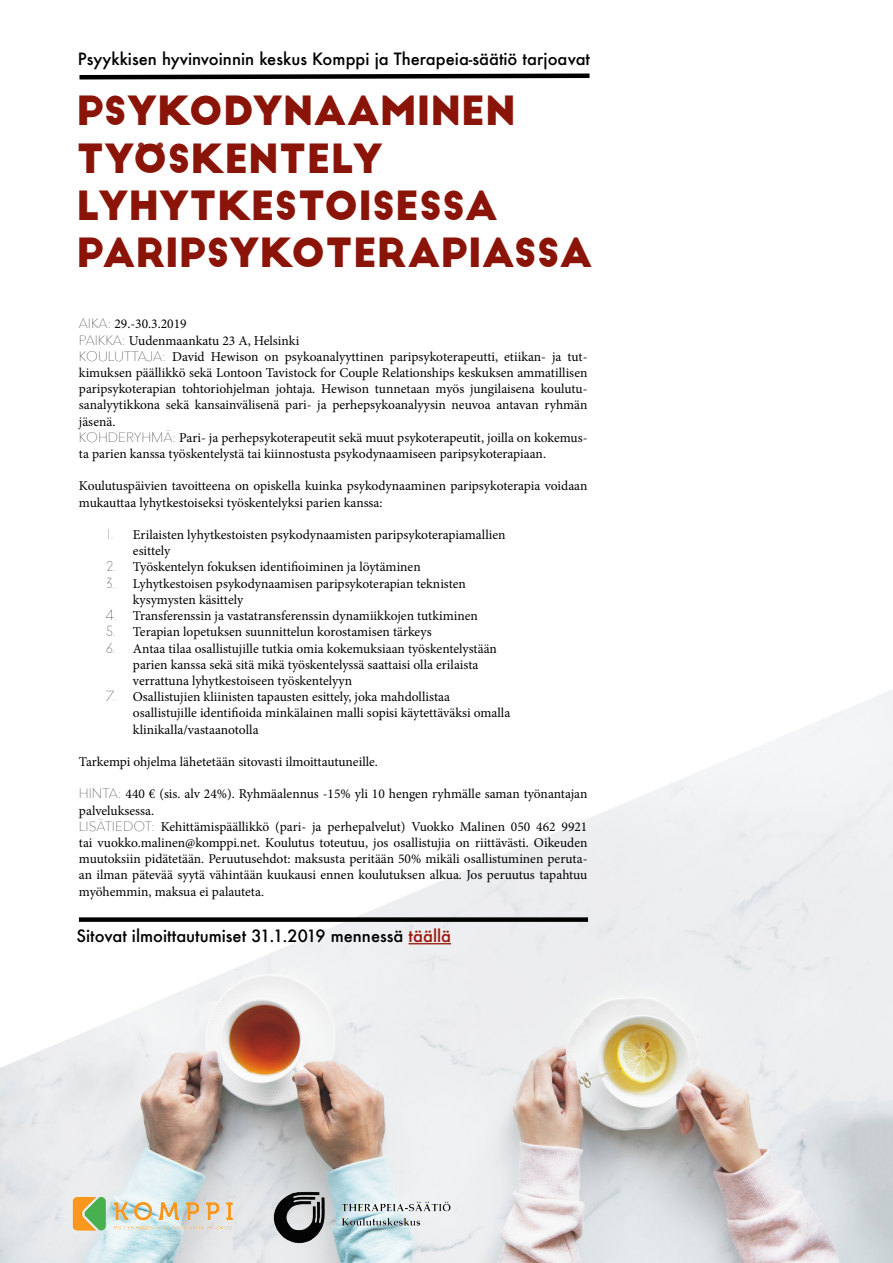
<style>
.page{position:relative;width:893px;height:1263px;background:#fff}
.page>*{position:absolute;margin:0;border:0;box-sizing:border-box;transform-origin:0 0}
.t1{font:39.3px "Big John";color:#8a1408}
.t2{font:500 16.5px "Futura";color:#000}
.t3{font:13.5px/16.2px "Minion Pro";color:#000}
.s1{font-family:"Avenir Next";font-weight:200}
.s2{font-family:"Slim Joe"}
.s3{color:#981608}
</style>
<div class="page">
<img style="left:0;top:690px;width:893px;height:573px">
<svg style="left:79px;top:73px;width:511px;height:7px"></svg>
<svg style="left:138px;top:142px;width:6px;height:6px"></svg>
<svg style="left:157px;top:142px;width:6px;height:6px"></svg>
<div style="left:79px;top:917px;width:509px;height:5px;background:#000"></div>
<hr style="left:409px;top:943px;width:42px;height:1px;background:#981608">
<img style="left:64px;top:1187px;width:176px;height:51px">
<img style="left:268px;top:1183px;width:195px;height:68px">
<p class="t2" style="left:78px;top:47px;width:514px">Psyykkisen hyvinvoinnin keskus Komppi ja Therapeia-säätiö tarjoavat</p>
<p class="t1" style="left:76px;top:93px;width:441px">PSYKODYNAAMINEN</p>
<p class="t1" style="left:76px;top:141px;width:308px">TYOSKENTELY</p>
<p class="t1" style="left:76px;top:188px;width:423px">LYHYTKESTOISESSA</p>
<p class="t1" style="left:76px;top:235px;width:517px">PARIPSYKOTERAPIASSA</p>
<p class="t3" style="left:79px;top:316px;width:109px"><span class="s1">AIKA:</span> 29.-30.3.2019</p>
<p class="t3" style="left:79px;top:332px;width:222px"><span class="s1">PAIKKA:</span> Uudenmaankatu 23 A, Helsinki</p>
<p class="t3" style="left:79px;top:348px;width:510px;text-align:justify"><span class="s1">KOULUTTAJA:</span> David Hewison on psykoanalyyttinen paripsykoterapeutti, etiikan- ja tut&shy;kimuksen päällikkö sekä Lontoon Tavistock for Couple Relationships keskuksen ammatillisen paripsykoterapian tohtoriohjelman johtaja. Hewison tunnetaan myös jungilaisena koulutu&shy;sanalyytikkona sekä kansainvälisenä pari- ja perhepsykoanalyysin neuvoa antavan ryhmän jäsenä.</p>
<p class="t3" style="left:79px;top:429px;width:510px"><span class="s1">KOHDERYHMÄ:</span> Pari- ja perhepsykoterapeutit sekä muut psykoterapeutit, joilla on kokemus&shy;ta parien kanssa työskentelystä tai kiinnostusta psykodynaamiseen paripsykoterapiaan.</p>
<p class="t3" style="left:79px;top:478px;width:510px">Koulutuspäivien tavoitteena on opiskella kuinka psykodynaaminen paripsykoterapia voidaan mukauttaa lyhytkestoiseksi työskentelyksi parien kanssa:</p>
<p class="t3" style="left:106px;top:527px;width:401px"><span class="s2">1.</span> Erilaisten lyhytkestoisten psykodynaamisten paripsykoterapiamallien</p>
<p class="t3" style="left:133px;top:543px;width:39px">esittely</p>
<p class="t3" style="left:106px;top:559px;width:316px"><span class="s2">2.</span> Työskentelyn fokuksen identifioiminen ja löytäminen</p>
<p class="t3" style="left:106px;top:575px;width:362px"><span class="s2">3.</span> Lyhytkestoisen psykodynaamisen paripsykoterapian teknisten</p>
<p class="t3" style="left:133px;top:591px;width:112px">kysymysten käsittely</p>
<p class="t3" style="left:106px;top:608px;width:373px"><span class="s2">4.</span> Transferenssin ja vastatransferenssin dynamiikkojen tutkiminen</p>
<p class="t3" style="left:106px;top:624px;width:327px"><span class="s2">5.</span> Terapian lopetuksen suunnittelun korostamisen tärkeys</p>
<p class="t3" style="left:106px;top:640px;width:393px"><span class="s2">6.</span> Antaa tilaa osallistujille tutkia omia kokemuksiaan työskentelystään</p>
<p class="t3" style="left:133px;top:656px;width:347px">parien kanssa sekä sitä mikä työskentelyssä saattaisi olla erilaista</p>
<p class="t3" style="left:133px;top:672px;width:221px">verrattuna lyhytkestoiseen työskentelyyn</p>
<p class="t3" style="left:106px;top:689px;width:346px"><span class="s2">7.</span> Osallistujien kliinisten tapausten esittely, joka mahdollistaa</p>
<p class="t3" style="left:133px;top:705px;width:379px">osallistujille identifioida minkälainen malli sopisi käytettäväksi omalla</p>
<p class="t3" style="left:133px;top:721px;width:127px">klinikalla/vastaanotolla</p>
<p class="t3" style="left:79px;top:753px;width:301px">Tarkempi ohjelma lähetetään sitovasti ilmoittautuneille.</p>
<p class="t3" style="left:79px;top:786px;width:510px"><span class="s1">HINTA:</span> 440 € (sis. alv 24%). Ryhmäalennus -15% yli 10 hengen ryhmälle saman työnantajan palveluksessa.</p>
<p class="t3" style="left:79px;top:818px;width:510px;text-align:justify"><span class="s1">LISÄTIEDOT:</span> Kehittämispäällikkö (pari- ja perhepalvelut) Vuokko Malinen 050 462 9921 tai vuokko.malinen@komppi.net. Koulutus toteutuu, jos osallistujia on riittävästi. Oikeuden muutoksiin pidätetään. Peruutusehdot: maksusta peritään 50% mikäli osallistuminen peruta&shy;an ilman pätevää syytä vähintään kuukausi ennen koulutuksen alkua. Jos peruutus tapahtuu myöhemmin, maksua ei palauteta.</p>
<p class="t2" style="left:76px;top:925px;width:376px">Sitovat ilmoittautumiset 31.1.2019 mennessä <span class="s3">täällä</span></p>
</div>
